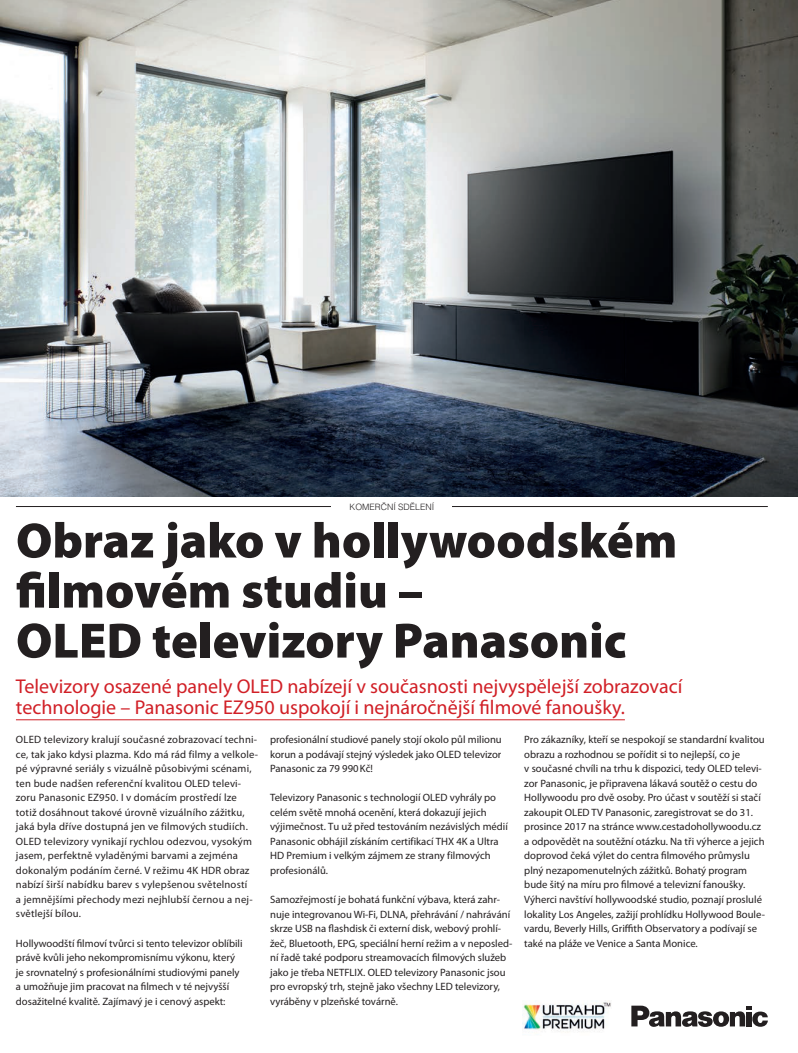
<style>
.page{position:relative;width:798px;height:1053px;background:#fff}
.page>*{position:absolute;margin:0;border:0;box-sizing:border-box;transform-origin:0 0}
.t1{font:900 50px/50px "Myriad Pro";color:#231f20}
.t2{font:20px/21.2px "Myriad Pro";color:#d11f26}
.t3{font:10.62px/14.5px "Myriad Pro";color:#231f20}
.t4{font:10.62px/14.5px "Myriad Pro";letter-spacing:.02em;color:#231f20}
.t5{font:300 8.75px "Helvetica CE";color:#231f20}
</style>
<div class="page">
<hr style="left:16px;top:719px;width:608px;height:1px;background:#d11f26">
<svg style="left:631px;top:1005px;width:136px;height:21px"></svg>
<img style="left:0;top:0;width:797px;height:496px">
<img style="left:522px;top:1000px;width:89px;height:33px">
<hr style="left:16px;top:506px;width:751px;height:1px;background:#231f20">
<div style="left:331px;top:499px;width:121px;height:15px;background:#fff"></div>
<p class="t5" style="left:349px;top:502px;width:86px">KOMERČNÍ SDĚLENÍ</p>
<h1 class="t1" style="left:16px;top:516px;width:662px">Obraz jako v hollywoodském filmovém studiu –<br>OLED televizory Panasonic</h1>
<h2 class="t2" style="left:16px;top:676px;width:667px">Televizory osazené panely OLED nabízejí v současnosti nejvyspělejší zobrazovací technologie – Panasonic EZ950 uspokojí i nejnáročnější filmové fanoušky.</h2>
<p class="t4" style="left:16px;top:732px;width:243px">OLED televizory kralují současné zobrazovací techni&shy;ce, tak jako kdysi plazma. Kdo má rád filmy a velkole&shy;pé výpravné seriály s vizuálně působivými scénami, ten bude nadšen referenční kvalitou OLED televi&shy;zoru Panasonic EZ950. I v domácím prostředí lze totiž dosáhnout takové úrovně vizuálního zážitku, jaká byla dříve dostupná jen ve filmových studiích.<br>OLED televizory vynikají rychlou odezvou, vysokým jasem, perfektně vyladěnými barvami a zejména dokonalým podáním černé. V režimu 4K HDR obraz nabízí širší nabídku barev s vylepšenou světelností<br>a jemnějšími přechody mezi nejhlubší černou a nej&shy;světlejší bílou.</p>
<p class="t3" style="left:16px;top:935px;width:228px">Hollywoodští filmoví tvůrci si tento televizor oblíbili právě kvůli jeho nekompromisnímu výkonu, který je srovnatelný s profesionálními studiovými panely a umožňuje jim pracovat na filmech v té nejvyšší dosažitelné kvalitě. Zajímavý je i cenový aspekt:</p>
<p class="t3" style="left:270px;top:732px;width:233px;text-align:justify">profesionální studiové panely stojí okolo půl milionu korun a podávají stejný výsledek jako OLED televizor Panasonic za 79 990 Kč!</p>
<p class="t3" style="left:270px;top:790px;width:239px">Televizory Panasonic s technologií OLED vyhrály po celém světě mnohá ocenění, která dokazují jejich výjimečnost. Tu už před testováním nezávislých médií Panasonic obhájil získáním certifikací THX 4K a Ultra HD Premium i velkým zájmem ze strany filmových profesionálů.</p>
<p class="t3" style="left:270px;top:892px;width:243px">Samozřejmostí je bohatá funkční výbava, která zahr&shy;nuje integrovanou Wi-Fi, DLNA, přehrávání / nahrávání skrze USB na flashdisk či externí disk, webový prohlí&shy;žeč, Bluetooth, EPG, speciální herní režim a v neposled&shy;ní řadě také podporu streamovacích filmových služeb jako je třeba NETFLIX. OLED televizory Panasonic jsou pro evropský trh, stejně jako všechny LED televizory, vyráběny v plzeňské továrně.</p>
<p class="t3" style="left:524px;top:732px;width:242px">Pro zákazníky, kteří se nespokojí se standardní kvalitou obrazu a rozhodnou se pořídit si to nejlepší, co je<br>v současné chvíli na trhu k dispozici, tedy OLED televi&shy;zor Panasonic, je připravena lákavá soutěž o cestu do Hollywoodu pro dvě osoby. Pro účast v soutěží si stačí zakoupit OLED TV Panasonic, zaregistrovat se do 31. prosince 2017 na stránce www.cestadohollywoodu.cz a odpovědět na soutěžní otázku. Na tři výherce a jejich doprovod čeká výlet do centra filmového průmyslu plný nezapomenutelných zážitků. Bohatý program bude šitý na míru pro filmové a televizní fanoušky.<br>Výherci navštíví hollywoodské studio, poznají proslulé lokality Los Angeles, zažijí prohlídku Hollywood Boule&shy;vardu, Beverly Hills, Griffith Observatory a podívají se také na pláže ve Venice a Santa Monice.</p>
</div>
